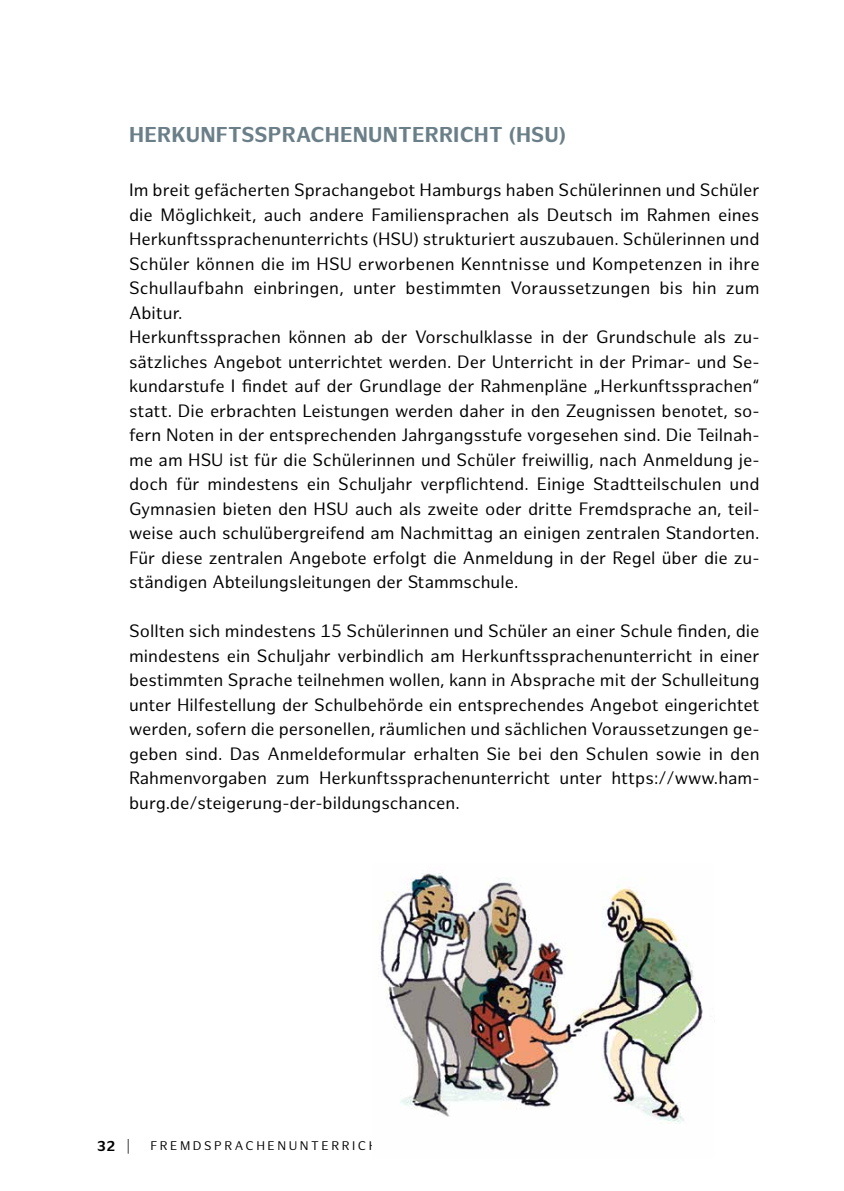
<style>
.page{position:relative;width:844px;height:1191px;background:#fff}
.page>*{position:absolute;margin:0;border:0;box-sizing:border-box;transform-origin:0 0}
.t1{font:700 21px "Hamburg Sans";letter-spacing:.01em;color:#6b7f89}
.t2{font:17.5px/24.5px "Hamburg Sans";color:#000}
.t3{font:700 14px "Hamburg Sans";color:#000}
.t4{font:12.25px "Hamburg Sans";letter-spacing:.21em;color:#000}
.s1{font-weight:400;font-size:12.25px}
</style>
<div class="page">
<img style="left:378px;top:872px;width:325px;height:252px">
<p class="t1" style="left:129px;top:122px;width:438px">HERKUNFTSSPRACHENUNTERRICHT (HSU)</p>
<p class="t2" style="left:129px;top:178px;width:632px">Im breit gefächerten Sprachangebot Hamburgs haben Schülerinnen und Schüler die Möglichkeit, auch andere Familiensprachen als Deutsch im Rahmen eines Herkunftssprachenunterrichts (HSU) strukturiert auszubauen. Schülerinnen und Schüler können die im HSU erworbenen Kenntnisse und Kompetenzen in ihre Schullaufbahn einbringen, unter bestimmten Voraussetzungen bis hin zum Abitur.<br>Herkunftssprachen können ab der Vorschulklasse in der Grundschule als zu&shy;sätzliches Angebot unterrichtet werden. Der Unterricht in der Primar- und Se&shy;kundarstufe I findet auf der Grundlage der Rahmenpläne „Herkunftssprachen“ statt. Die erbrachten Leistungen werden daher in den Zeugnissen benotet, so&shy;fern Noten in der entsprechenden Jahrgangsstufe vorgesehen sind. Die Teilnah&shy;me am HSU ist für die Schülerinnen und Schüler freiwillig, nach Anmeldung je&shy;doch für mindestens ein Schuljahr verpflichtend. Einige Stadtteilschulen und Gymnasien bieten den HSU auch als zweite oder dritte Fremdsprache an, teil&shy;weise auch schulübergreifend am Nachmittag an einigen zentralen Standorten.<br>Für diese zentralen Angebote erfolgt die Anmeldung in der Regel über die zu&shy;ständigen Abteilungsleitungen der Stammschule.</p>
<p class="t2" style="left:129px;top:619px;width:632px;text-align:justify">Sollten sich mindestens 15 Schülerinnen und Schüler an einer Schule finden, die mindestens ein Schuljahr verbindlich am Herkunftssprachenunterricht in einer bestimmten Sprache teilnehmen wollen, kann in Absprache mit der Schulleitung unter Hilfestellung der Schulbehörde ein entsprechendes Angebot eingerichtet werden, sofern die personellen, räumlichen und sächlichen Voraussetzungen ge&shy;geben sind. Das Anmeldeformular erhalten Sie bei den Schulen sowie in den Rahmenvorgaben zum Herkunftssprachenunterricht unter https://www.ham&shy;burg.de/steigerung-der-bildungschancen.</p>
<p class="t3" style="left:97px;top:1138px;width:35px">32 <span class="s1">|</span></p>
<p class="t4" style="left:150px;top:1138px;width:239px">FREMDSPRACHENUNTERRICHT</p>
</div>
